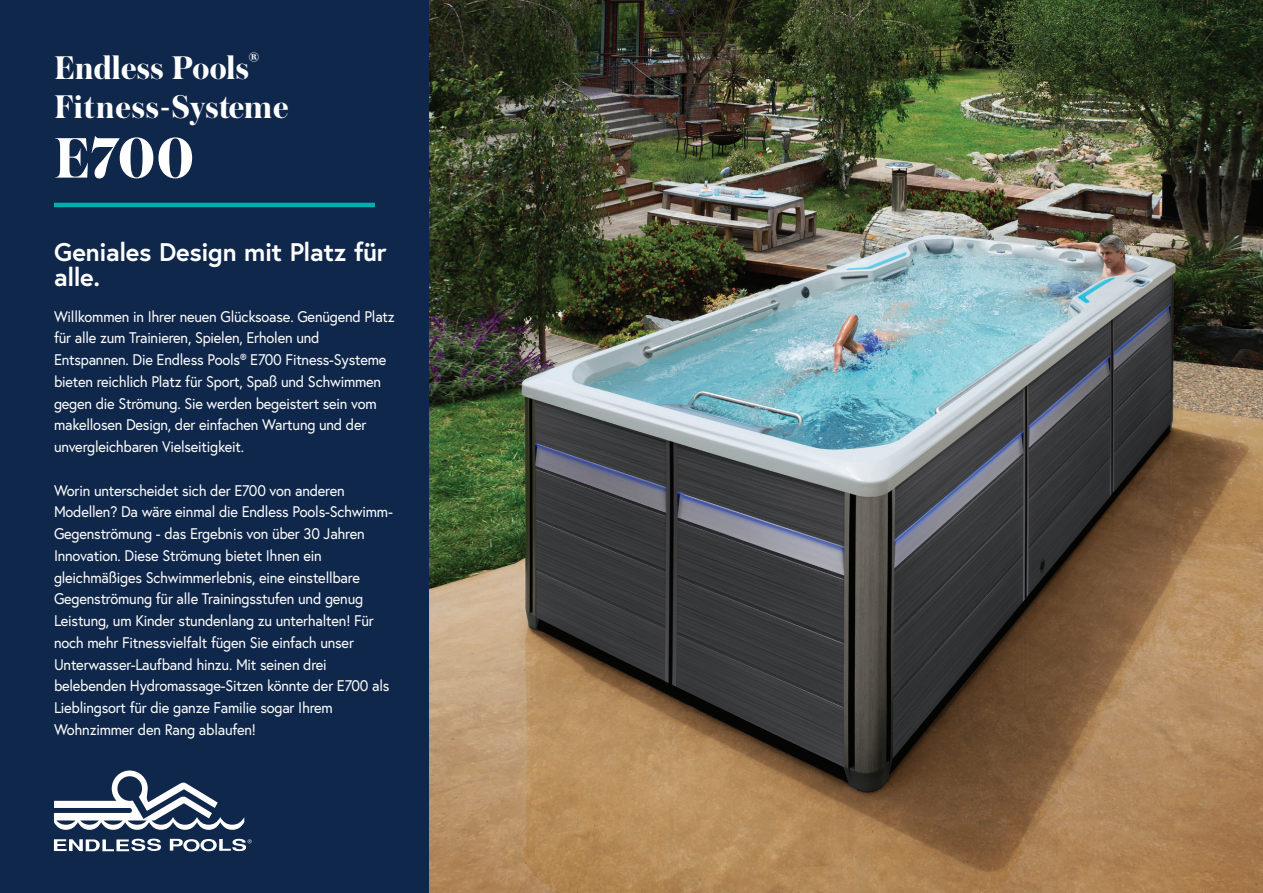
<style>
.page{position:relative;width:1263px;height:893px;background:#fff}
.page>*{position:absolute;margin:0;border:0;box-sizing:border-box;transform-origin:0 0}
.t1{font:700 60px "Austin";color:#fff}
.t2{font:700 34.5px/39px "Austin";letter-spacing:.015em;color:#fff}
.t3{font:700 25.5px/25.5px "Europa";letter-spacing:-.015em;color:#fff}
.t4{font:15.3px/21.8px "Europa";letter-spacing:-.015em;color:#fff;scale:.95 1}
</style>
<div class="page">
<img style="left:429px;top:0;width:834px;height:893px">
<div style="left:0;top:0;width:429px;height:893px;background:#0f274a"></div>
<svg style="left:54px;top:770px;width:198px;height:81px"></svg>
<hr style="left:54px;top:203px;width:321px;height:4px;background:#00b0ad">
<h2 class="t2" style="left:54px;top:52px;width:236px">Endless Pools<sup>®<br></sup>Fitness-Systeme</h2>
<h1 class="t1" style="left:54px;top:136px;width:141px">E700</h1>
<h3 class="t3" style="left:54px;top:241px;width:334px">Geniales Design mit Platz für alle.</h3>
<p class="t4" style="left:54px;top:307px;width:360px">Willkommen in Ihrer neuen Glücksoase. Genügend Platz für alle zum Trainieren, Spielen, Erholen und Entspannen. Die Endless Pools® E700 Fitness-Systeme bieten reichlich Platz für Sport, Spaß und Schwimmen gegen die Strömung. Sie werden begeistert sein vom makellosen Design, der einfachen Wartung und der unvergleichbaren Vielseitigkeit.</p>
<p class="t4" style="left:54px;top:481px;width:358px">Worin unterscheidet sich der E700 von anderen Modellen? Da wäre einmal die Endless Pools-Schwimm-Gegenströmung - das Ergebnis von über 30 Jahren Innovation. Diese Strömung bietet Ihnen ein gleichmäßiges Schwimmerlebnis, eine einstellbare Gegenströmung für alle Trainingsstufen und genug Leistung, um Kinder stundenlang zu unterhalten! Für noch mehr Fitnessvielfalt fügen Sie einfach unser Unterwasser-Laufband hinzu. Mit seinen drei belebenden Hydromassage-Sitzen könnte der E700 als Lieblingsort für die ganze Familie sogar Ihrem Wohnzimmer den Rang ablaufen!</p>
</div>
